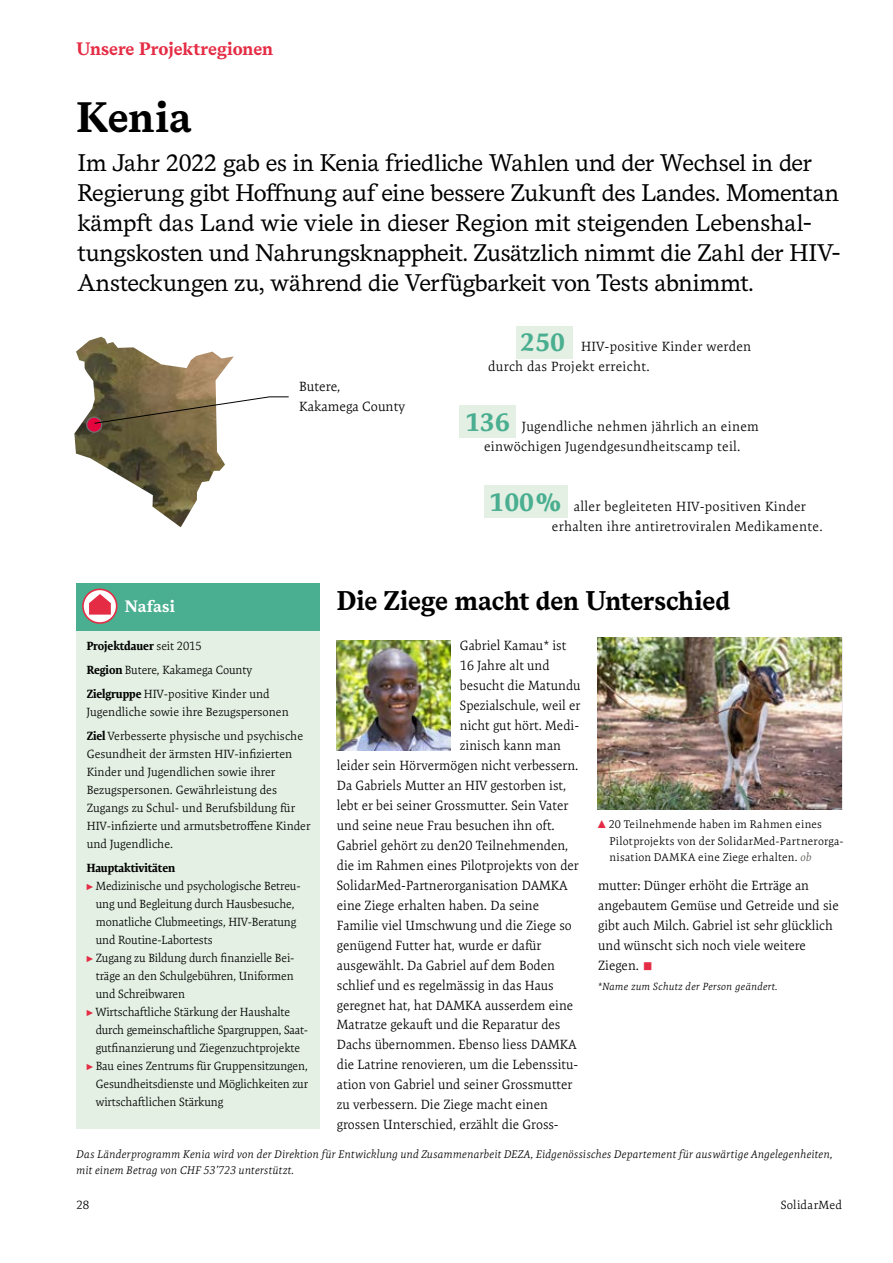
<style>
.page{position:relative;width:893px;height:1263px;background:#fff}
.page>*{position:absolute;margin:0;border:0;box-sizing:border-box;transform-origin:0 0}
.t1{font:700 42.45px "Messina Serif";color:#000}
.t2{font:700 27px "Messina Serif";letter-spacing:-.01em;color:#000}
.t3{font:24px/30px "Messina Serif";letter-spacing:-.015em;color:#000}
.t4{font:700 18px "Messina Serif";letter-spacing:-.01em;color:#e52c45}
.t5{font:700 16.5px "Messina Serif";letter-spacing:.01em;color:#fff}
.t6{font:300 13.5px/20px "Expo Serif Pro";color:#000}
.t7{font:300 13.5px/20px "Expo Serif Pro";letter-spacing:.02em;color:#000}
.t8{font:300 12px/18px "Expo Serif Pro";letter-spacing:-.01em;color:#000}
.t9{font:700 12px "Expo Serif Pro";letter-spacing:-.01em;color:#000}
.t10{font:300 12px "Expo Serif Pro";letter-spacing:.02em;color:#000}
.t11{font:italic 300 11.25px/16.5px "Expo Serif Pro";letter-spacing:.02em;color:#000}
.t12{font:300 11.25px/16.5px "Expo Serif Pro";letter-spacing:.025em;color:#000}
.t13{font:italic 300 10.5px "Expo Serif Pro";letter-spacing:.03em;color:#000}
.s1{font-weight:700;font-size:25.5px;color:#4aae90}
.s2{font-weight:700}
.s3{font-family:"Andale Mono";font-weight:400;font-size:10.5px;color:#e52c45}
.s4{font-family:"Andale Mono";font-weight:400;font-size:13.5px;color:#e52c45}
.s5{font-weight:400;font-style:italic;color:#6c6c66}
.s6{font-family:"Minion Pro";font-weight:400;font-size:27px;color:#e52c45}
</style>
<div class="page">
<div style="left:516px;top:326px;width:56px;height:32px;background:#e3f0e3"></div>
<div style="left:459px;top:406px;width:57px;height:32px;background:#e3f0e3"></div>
<div style="left:484px;top:485px;width:83px;height:32px;background:#e3f0e3"></div>
<img style="left:74px;top:337px;width:160px;height:190px">
<img style="left:598px;top:638px;width:244px;height:171px">
<div style="left:77px;top:625px;width:243px;height:504px;background:#e3f0e3"></div>
<div style="left:77px;top:583px;width:243px;height:47px;background:#4aae90"></div>
<svg style="left:82px;top:588px;width:35px;height:36px"></svg>
<svg style="left:86px;top:396px;width:203px;height:37px"></svg>
<img style="left:337px;top:640px;width:113px;height:110px">
<h3 class="t4" style="left:77px;top:35px;width:198px">Unsere Projektregionen</h3>
<h1 class="t1" style="left:76px;top:85px;width:117px">Kenia</h1>
<p class="t3" style="left:77px;top:147px;width:765px">Im Jahr 2022 gab es in Kenia friedliche Wahlen und der Wechsel in der Regierung gibt Hoffnung auf eine bessere Zukunft des Landes. Momentan kämpft das Land wie viele in dieser Region mit steigenden Lebenshal&shy;tungskosten und Nahrungsknappheit. Zusätzlich nimmt die Zahl der HIV-Ansteckungen zu, während die Verfügbarkeit von Tests abnimmt.</p>
<p class="t6" style="left:299px;top:376px;width:107px">Butere,<br>Kakamega County</p>
<p class="t7" style="left:488px;top:336px;width:265px;text-indent:33px"><span class="s1">250</span> HIV-positive Kinder werden durch das Projekt erreicht.</p>
<p class="t7" style="left:466px;top:416px;width:295px;text-align:center"><span class="s1">136</span> Jugendliche nehmen jährlich an einem einwöchigen Jugendgesundheitscamp teil.</p>
<p class="t7" style="left:552px;top:496px;width:272px;text-indent:-62px"><span class="s1">100%</span> aller begleiteten HIV-positiven Kinder erhalten ihre antiretroviralen Medikamente.</p>
<p class="t5" style="left:125px;top:594px;width:52px">Nafasi</p>
<p class="t8" style="left:87px;top:634px;width:184px;line-height:24px"><span class="s2">Projektdauer</span> seit 2015<br><span class="s2">Region</span> Butere, Kakamega County<br><span class="s2">Zielgruppe</span> HIV-positive Kinder und</p>
<p class="t8" style="left:87px;top:700px;width:218px;line-height:24px">Jugendliche sowie ihre Bezugspersonen<br><span class="s2">Ziel</span> Verbesserte physische und psychische</p>
<p class="t8" style="left:87px;top:745px;width:225px">Gesundheit der ärmsten HIV-infizierten Kinder und Jugendlichen sowie ihrer Bezugspersonen. Gewährleistung des Zugangs zu Schul- und Berufsbildung für HIV-infizierte und armutsbetroffene Kinder und Jugendliche.</p>
<p class="t9" style="left:87px;top:861px;width:90px">Hauptaktivitäten</p>
<p class="t8" style="left:87px;top:877px;width:215px"><span class="s3">►</span> Medizinische und psychologische Betreu-</p>
<p class="t8" style="left:96px;top:895px;width:200px">ung und Begleitung durch Hausbesuche,</p>
<p class="t8" style="left:96px;top:913px;width:202px">monatliche Clubmeetings, HIV-Beratung</p>
<p class="t8" style="left:96px;top:931px;width:118px">und Routine-Labortests</p>
<p class="t8" style="left:87px;top:949px;width:209px"><span class="s3">►</span> Zugang zu Bildung durch finanzielle Bei-</p>
<p class="t8" style="left:96px;top:967px;width:200px">träge an den Schulgebühren, Uniformen</p>
<p class="t8" style="left:96px;top:985px;width:91px">und Schreibwaren</p>
<p class="t8" style="left:87px;top:1003px;width:205px"><span class="s3">►</span> Wirtschaftliche Stärkung der Haushalte</p>
<p class="t8" style="left:96px;top:1021px;width:214px">durch gemeinschaftliche Spargruppen, Saat-</p>
<p class="t8" style="left:96px;top:1039px;width:206px">gutfinanzierung und Ziegenzuchtprojekte</p>
<p class="t8" style="left:87px;top:1057px;width:223px"><span class="s3">►</span> Bau eines Zentrums für Gruppensitzungen,</p>
<p class="t8" style="left:96px;top:1075px;width:214px">Gesundheitsdienste und Möglichkeiten zur</p>
<p class="t8" style="left:96px;top:1093px;width:129px">wirtschaftlichen Stärkung</p>
<h2 class="t2" style="left:337px;top:581px;width:395px">Die Ziege macht den Unterschied</h2>
<p class="t6" style="left:460px;top:636px;width:108px">Gabriel Kamau* ist</p>
<p class="t6" style="left:460px;top:656px;width:91px">16 Jahre alt und</p>
<p class="t6" style="left:460px;top:675px;width:122px">besucht die Matundu</p>
<p class="t6" style="left:460px;top:695px;width:122px">Spezialschule, weil er</p>
<p class="t6" style="left:460px;top:715px;width:121px">nicht gut hört. Medi-</p>
<p class="t6" style="left:460px;top:735px;width:103px">zinisch kann man</p>
<p class="t6" style="left:337px;top:755px;width:243px">leider sein Hörvermögen nicht verbessern.</p>
<p class="t6" style="left:337px;top:775px;width:231px">Da Gabriels Mutter an HIV gestorben ist,</p>
<p class="t6" style="left:337px;top:795px;width:233px">lebt er bei seiner Grossmutter. Sein Vater</p>
<p class="t6" style="left:337px;top:815px;width:219px">und seine neue Frau besuchen ihn oft.</p>
<p class="t6" style="left:337px;top:835px;width:233px">Gabriel gehört zu den20 Teilnehmenden,</p>
<p class="t6" style="left:337px;top:855px;width:243px">die im Rahmen eines Pilotprojekts von der</p>
<p class="t6" style="left:337px;top:875px;width:232px">SolidarMed-Partnerorganisation DAMKA</p>
<p class="t6" style="left:337px;top:895px;width:204px">eine Ziege erhalten haben. Da seine</p>
<p class="t6" style="left:337px;top:915px;width:236px">Familie viel Umschwung und die Ziege so</p>
<p class="t6" style="left:337px;top:935px;width:206px">genügend Futter hat, wurde er dafür</p>
<p class="t6" style="left:337px;top:955px;width:220px">ausgewählt. Da Gabriel auf dem Boden</p>
<p class="t6" style="left:337px;top:975px;width:218px">schlief und es regelmässig in das Haus</p>
<p class="t6" style="left:337px;top:995px;width:238px">geregnet hat, hat DAMKA ausserdem eine</p>
<p class="t6" style="left:337px;top:1015px;width:225px">Matratze gekauft und die Reparatur des</p>
<p class="t6" style="left:337px;top:1035px;width:241px">Dachs übernommen. Ebenso liess DAMKA</p>
<p class="t6" style="left:337px;top:1055px;width:243px">die Latrine renovieren, um die Lebenssitu-</p>
<p class="t6" style="left:337px;top:1074px;width:237px">ation von Gabriel und seiner Grossmutter</p>
<p class="t6" style="left:337px;top:1094px;width:213px">zu verbessern. Die Ziege macht einen</p>
<p class="t6" style="left:337px;top:1114px;width:223px">grossen Unterschied, erzählt die Gross-</p>
<p class="t12" style="left:609px;top:816px;width:236px;text-indent:-11px"><span class="s4">▲</span> 20 Teilnehmende haben im Rahmen eines<br>Pilotprojekts von der SolidarMed-Partnerorga&shy;nisation DAMKA eine Ziege erhalten. <span class="s5">ob</span></p>
<p class="t6" style="left:598px;top:875px;width:242px">mutter: Dünger erhöht die Erträge an angebautem Gemüse und Getreide und sie gibt auch Milch. Gabriel ist sehr glücklich und wünscht sich noch viele weitere<br>Ziegen. <span class="s6">■</span></p>
<p class="t13" style="left:598px;top:980px;width:181px">*Name zum Schutz der Person geändert.</p>
<p class="t11" style="left:77px;top:1146px;width:758px">Das Länderprogramm Kenia wird von der Direktion für Entwicklung und Zusammenarbeit DEZA, Eidgenössisches Departement für auswärtige Angelegenheiten, mit einem Betrag von CHF 53’723 unterstützt.</p>
<p class="t8" style="left:77px;top:1196px;width:14px">28</p>
<p class="t10" style="left:781px;top:1198px;width:63px">SolidarMed</p>
</div>
